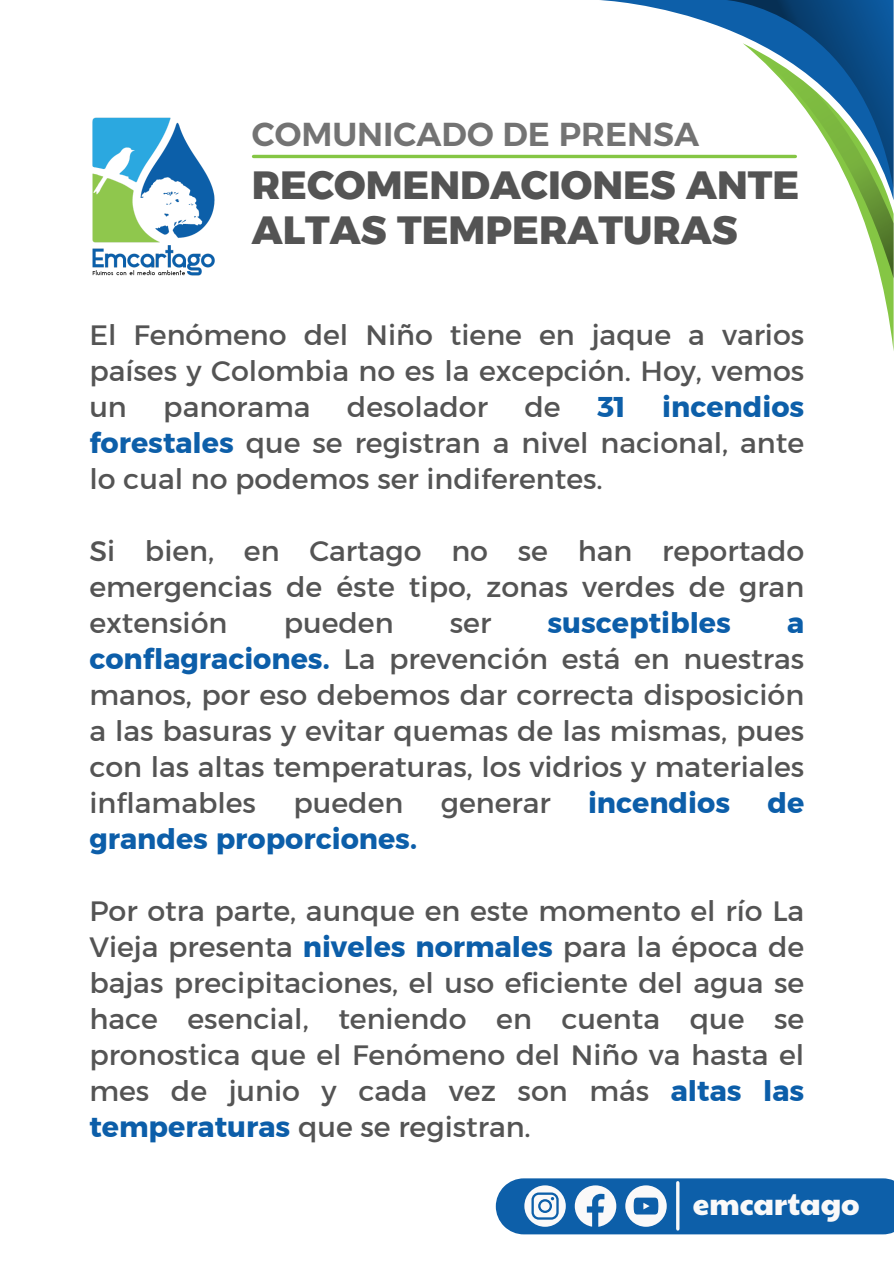
<style>
.page{position:relative;width:894px;height:1264px;background:#fff}
.page>*{position:absolute;margin:0;border:0;box-sizing:border-box;transform-origin:0 0}
.t1{font:700 39.3px/45.2px "Kief Montaser Extra";color:#545454}
.t2{font:700 33px "Kief Montaser Semi";color:#737373}
.t3{font:29.55px "Paytone One";color:#faf9f9}
.t4{font:28.5px/36px "Kief Montaser Regular";color:#545454;text-align:justify}
.t5{font:28.5px "Kief Montaser Bold";color:#0c5ea9}
.t6{font:28.5px "Kief Montaser Bold";color:#0d5fa9}
.s1{font-family:"Kief Montaser Bold";color:#0d5fa9}
.s2{font-family:"Kief Montaser Bold";color:#0c5ea9}
</style>
<div class="page">
<svg style="left:880px;top:278px;width:13px;height:68px"></svg>
<svg style="left:598px;top:0;width:127px;height:159px"></svg>
<svg style="left:725px;top:0;width:168px;height:278px"></svg>
<img style="left:92px;top:117px;width:123px;height:159px">
<hr style="left:253px;top:155px;width:542px;height:3px;background:#85c644">
<svg style="left:495px;top:1178px;width:398px;height:56px;background:#3277b5"></svg>
<hr style="left:676px;top:1182px;width:3px;height:46px;background:#faf9f9">
<h1 class="t2" style="left:252px;top:114px;width:449px">COMUNICADO DE PRENSA</h1>
<p class="t1" style="left:252px;top:162px;width:549px">RECOMENDACIONES ANTE<br>ALTAS TEMPERATURAS</p>
<p class="t4" style="left:89px;top:316px;width:716px">El Fenómeno del Niño tiene en jaque a varios países y Colombia no es la excepción. Hoy, vemos un</p>
<p class="t4" style="left:89px;top:388px;width:716px;text-indent:572px"><span class="s1">incendios forestales</span> que se registran a nivel nacional, ante lo cual no podemos ser indiferentes.</p>
<p class="t4" style="left:163px;top:388px;width:149px">panorama</p>
<p class="t4" style="left:347px;top:388px;width:142px">desolador</p>
<p class="t4" style="left:524px;top:388px;width:38px">de</p>
<p class="t6" style="left:597px;top:389px;width:30px">31</p>
<p class="t4" style="left:89px;top:532px;width:716px">Si bien, en Cartago no se han reportado emergencias de éste tipo, zonas verdes de gran extensión</p>
<p class="t4" style="left:283px;top:604px;width:111px">pueden</p>
<p class="t4" style="left:449px;top:604px;width:43px">ser</p>
<p class="t5" style="left:547px;top:605px;width:185px">susceptibles</p>
<p class="t4" style="left:89px;top:604px;width:716px;text-indent:697px"><span class="s2">a conflagraciones.</span> La prevención está en nuestras manos, por eso debemos dar correcta disposición a las basuras y evitar quemas de las mismas, pues con las altas temperaturas, los vidrios y materiales inflamables</p>
<p class="t4" style="left:293px;top:784px;width:111px">pueden</p>
<p class="t4" style="left:440px;top:784px;width:111px">generar</p>
<p class="t5" style="left:588px;top:785px;width:143px">incendios</p>
<p class="t5" style="left:767px;top:785px;width:38px">de</p>
<p class="t5" style="left:89px;top:821px;width:329px">grandes proporciones.</p>
<h2 class="t4" style="left:89px;top:892px;width:716px">Por otra parte, aunque en este momento el río La Vieja presenta <span class="s2">niveles normales</span> para la época de bajas precipitaciones, el uso eficiente del agua se hace esencial, teniendo en cuenta que se pronostica que el Fenómeno del Niño va hasta el mes de junio y cada vez son más <span class="s2">altas las temperaturas</span> que se registran.</h2>
<p class="t3" style="left:692px;top:1182px;width:168px">emcartago</p>
</div>
